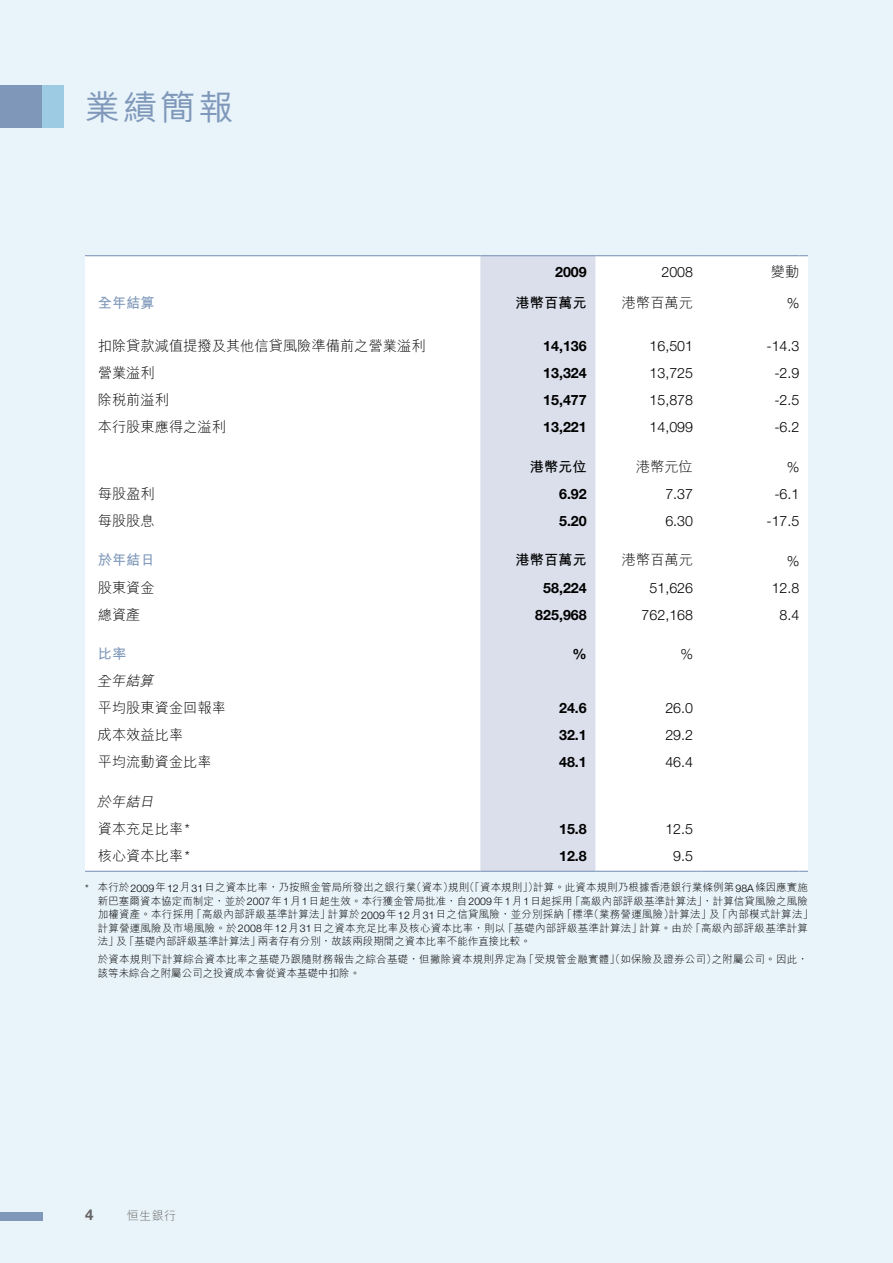
<style>
.page{position:relative;width:893px;height:1263px;background:#e9f4fa}
.page>*{position:absolute;margin:0;border:0;box-sizing:border-box;transform-origin:0 0}
.t1{font:500 34.5px "M Hei HK";color:#7f98ba}
.t2{font:300 14.25px/27px "M Hei HK";color:#000}
.t3{font:300 14.25px "Helvetica Neue";color:#000}
.t4{font:700 14.25px "Helvetica Neue";color:#000}
.t5{font:700 14.25px "M Hei HK";color:#000}
.t6{font:700 14.25px "M Hei HK";color:#7f98ba}
.t7{font:italic 300 14.25px "M Hei HK";color:#000}
.t8{font:300 12px "M Hei HK";color:#666464}
.t9{font:300 10.5px/13.5px "M Hei HK";letter-spacing:.02em;color:#000}
.s1{font-style:italic}
.s2{font-family:"Helvetica Neue"}
</style>
<div class="page">
<div style="left:85px;top:256px;width:723px;height:615px;background:#fff"></div>
<div style="left:480px;top:256px;width:115px;height:615px;background:#dbdfeb"></div>
<hr style="left:85px;top:255px;width:395px;height:1px;background:#7f98ba">
<hr style="left:702px;top:255px;width:97px;height:1px;background:#7f98ba">
<hr style="left:489px;top:255px;width:98px;height:1px;background:#7f98ba">
<hr style="left:595px;top:255px;width:98px;height:1px;background:#7f98ba">
<hr style="left:85px;top:871px;width:395px;height:1px;background:#7f98ba">
<hr style="left:702px;top:871px;width:97px;height:1px;background:#7f98ba">
<hr style="left:489px;top:871px;width:98px;height:1px;background:#7f98ba">
<hr style="left:595px;top:871px;width:98px;height:1px;background:#7f98ba">
<div style="left:0;top:1212px;width:43px;height:8px;background:#7f98ba"></div>
<div style="left:0;top:85px;width:47px;height:43px;background:#7f98ba"></div>
<div style="left:43px;top:85px;width:21px;height:43px;background:#9ccbe3"></div>
<hr style="left:892px;top:85px;width:1px;height:43px;background:#7f98ba">
<h1 class="t1" style="left:85px;top:82px;width:150px">業績簡報</h1>
<h2 class="t4" style="left:555px;top:263px;width:33px">2009</h2>
<h2 class="t3" style="left:661px;top:263px;width:33px">2008</h2>
<h2 class="t2" style="left:771px;top:257px;width:30px">變動</h2>
<h2 class="t6" style="left:98px;top:292px;width:58px">全年結算</h2>
<h2 class="t5" style="left:516px;top:292px;width:73px">港幣百萬元</h2>
<h2 class="t2" style="left:622px;top:289px;width:73px">港幣百萬元</h2>
<h2 class="t3" style="left:787px;top:294px;width:14px">%</h2>
<h2 class="t2" style="left:98px;top:332px;width:329px">扣除貸款減值提撥及其他信貸風險準備前之營業溢利</h2>
<h2 class="t4" style="left:543px;top:337px;width:45px">14,136</h2>
<h2 class="t3" style="left:649px;top:337px;width:45px">16,501</h2>
<h2 class="t3" style="left:766px;top:337px;width:35px">-14.3</h2>
<h2 class="t2" style="left:98px;top:359px;width:58px">營業溢利</h2>
<h2 class="t4" style="left:543px;top:364px;width:45px">13,324</h2>
<h2 class="t3" style="left:649px;top:364px;width:45px">13,725</h2>
<h2 class="t3" style="left:774px;top:364px;width:27px">-2.9</h2>
<h2 class="t2" style="left:98px;top:386px;width:73px">除稅前溢利</h2>
<h2 class="t4" style="left:543px;top:391px;width:45px">15,477</h2>
<h2 class="t3" style="left:649px;top:391px;width:45px">15,878</h2>
<h2 class="t3" style="left:774px;top:391px;width:27px">-2.5</h2>
<h2 class="t2" style="left:98px;top:413px;width:130px">本行股東應得之溢利</h2>
<h2 class="t4" style="left:543px;top:418px;width:45px">13,221</h2>
<h2 class="t3" style="left:649px;top:418px;width:45px">14,099</h2>
<h2 class="t3" style="left:774px;top:418px;width:27px">-6.2</h2>
<h2 class="t5" style="left:530px;top:456px;width:58px">港幣元位</h2>
<h2 class="t2" style="left:636px;top:452px;width:58px">港幣元位</h2>
<h2 class="t3" style="left:787px;top:458px;width:14px">%</h2>
<h2 class="t2" style="left:98px;top:479px;width:58px">每股盈利</h2>
<h2 class="t4" style="left:559px;top:485px;width:29px">6.92</h2>
<h2 class="t3" style="left:665px;top:485px;width:29px">7.37</h2>
<h2 class="t3" style="left:774px;top:485px;width:27px">-6.1</h2>
<h2 class="t2" style="left:98px;top:506px;width:58px">每股股息</h2>
<h2 class="t4" style="left:559px;top:512px;width:29px">5.20</h2>
<h2 class="t3" style="left:665px;top:512px;width:29px">6.30</h2>
<h2 class="t3" style="left:766px;top:512px;width:35px">-17.5</h2>
<h2 class="t6" style="left:98px;top:550px;width:58px">於年結日</h2>
<h2 class="t5" style="left:516px;top:550px;width:73px">港幣百萬元</h2>
<h2 class="t2" style="left:622px;top:546px;width:73px">港幣百萬元</h2>
<h2 class="t3" style="left:787px;top:552px;width:14px">%</h2>
<h2 class="t2" style="left:98px;top:573px;width:58px">股東資金</h2>
<h2 class="t4" style="left:543px;top:579px;width:45px">58,224</h2>
<h2 class="t3" style="left:649px;top:579px;width:45px">51,626</h2>
<h2 class="t3" style="left:772px;top:579px;width:29px">12.8</h2>
<h2 class="t2" style="left:98px;top:600px;width:44px">總資產</h2>
<h2 class="t4" style="left:535px;top:606px;width:53px">825,968</h2>
<h2 class="t3" style="left:642px;top:606px;width:53px">762,168</h2>
<h2 class="t3" style="left:780px;top:606px;width:21px">8.4</h2>
<h2 class="t6" style="left:98px;top:644px;width:30px">比率</h2>
<h2 class="t4" style="left:573px;top:645px;width:16px">%</h2>
<h2 class="t3" style="left:680px;top:646px;width:14px">%</h2>
<h2 class="t7" style="left:97px;top:671px;width:62px">全年結算</h2>
<h2 class="t2" style="left:98px;top:694px;width:130px">平均股東資金回報率</h2>
<h2 class="t4" style="left:559px;top:699px;width:29px">24.6</h2>
<h2 class="t3" style="left:665px;top:700px;width:29px">26.0</h2>
<h2 class="t2" style="left:98px;top:721px;width:87px">成本效益比率</h2>
<h2 class="t4" style="left:559px;top:726px;width:29px">32.1</h2>
<h2 class="t3" style="left:665px;top:727px;width:29px">29.2</h2>
<h2 class="t2" style="left:98px;top:748px;width:115px">平均流動資金比率</h2>
<h2 class="t4" style="left:559px;top:753px;width:29px">48.1</h2>
<h2 class="t3" style="left:665px;top:754px;width:29px">46.4</h2>
<h2 class="t2" style="left:97px;top:788px;width:94px"><span class="s1">於年結日<br></span>資本充足比率<span class="s2">*</span></h2>
<h2 class="t4" style="left:559px;top:820px;width:29px">15.8</h2>
<h2 class="t3" style="left:665px;top:820px;width:29px">12.5</h2>
<h2 class="t2" style="left:98px;top:842px;width:93px">核心資本比率<span class="s2">*</span></h2>
<h2 class="t4" style="left:559px;top:847px;width:29px">12.8</h2>
<h2 class="t3" style="left:673px;top:847px;width:21px">9.5</h2>
<p class="t9" style="left:98px;top:880px;width:717px;text-indent:-13px"><span class="s2">*</span> 本行於<span class="s2">2009</span>年<span class="s2">12</span>月<span class="s2">31</span>日之資本比率，乃按照金管局所發出之銀行業（資本）規則（「資本規則」）計算。此資本規則乃根據香港銀行業條例第<span class="s2">98A</span>條因應實施新巴塞爾資本協定而制定，並於<span class="s2">2007</span>年<span class="s2">1</span>月<span class="s2">1</span>日起生效。本行獲金管局批准，自<span class="s2">2009</span>年<span class="s2">1</span>月<span class="s2">1</span>日起採用「高級內部評級基準計算法」，計算信貸風險之風險加權資產。本行採用「高級內部評級基準計算法」計算於<span class="s2">2009</span>年<span class="s2">12</span>月<span class="s2">31</span>日之信貸風險，並分別採納「標準（業務營運風險）計算法」及「內部模式計算法」計算營運風險及市場風險。於<span class="s2">2008</span>年<span class="s2">12</span>月<span class="s2">31</span>日之資本充足比率及核心資本比率，則以「基礎內部評級基準計算法」計算。由於「高級內部評級基準計算法」及「基礎內部評級基準計算法」兩者存有分別，故該兩段期間之資本比率不能作直接比較。</p>
<p class="t9" style="left:98px;top:952px;width:712px">於資本規則下計算綜合資本比率之基礎乃跟隨財務報告之綜合基礎，但撇除資本規則界定為「受規管金融實體」（如保險及證券公司）之附屬公司。因此，該等未綜合之附屬公司之投資成本會從資本基礎中扣除。</p>
<p class="t8" style="left:127px;top:1207px;width:51px">恒生銀行</p>
</div>
